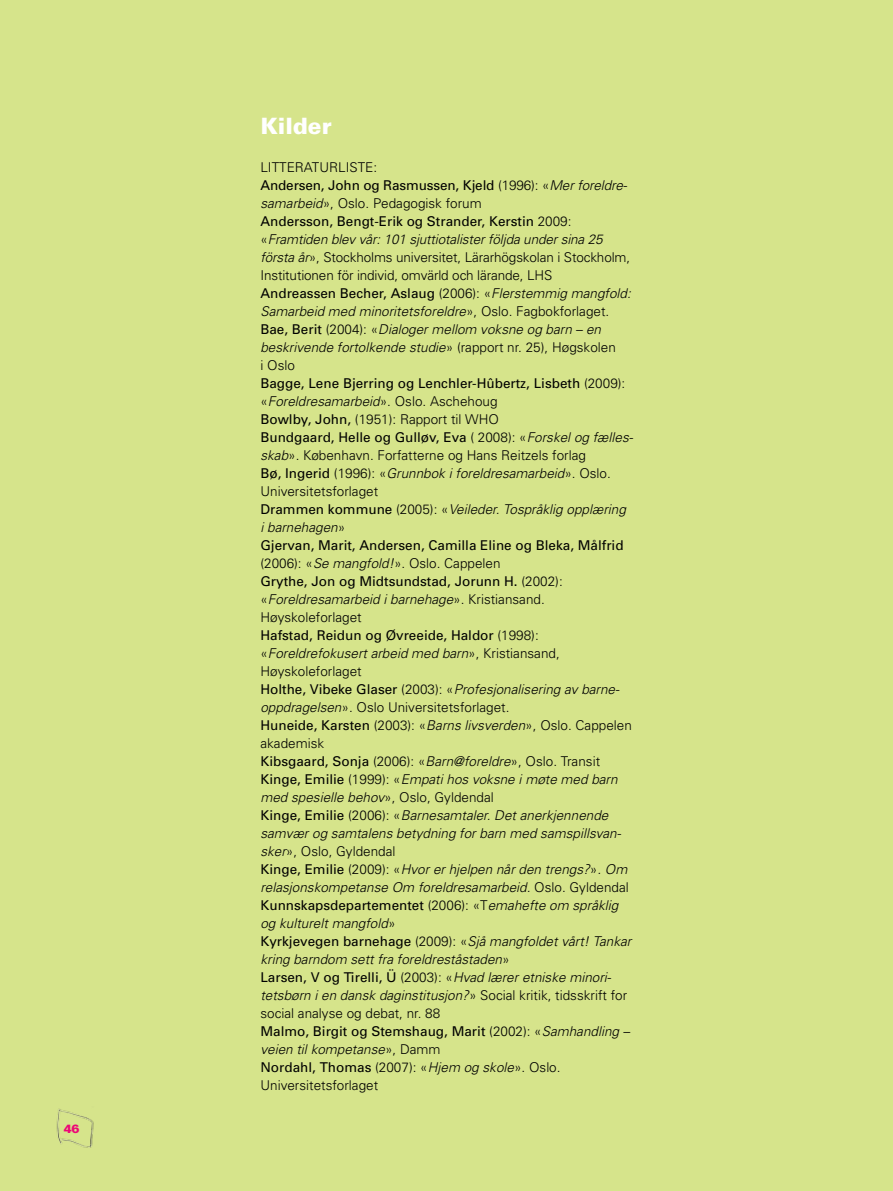
<style>
.page{position:relative;width:893px;height:1191px;background:#d6e48b}
.page>*{position:absolute;margin:0;border:0;box-sizing:border-box;transform-origin:0 0}
.t1{font:900 22.5px "Univers";color:#fff}
.t2{font:italic 300 13.5px/18px "Univers";color:#000}
.t3{font:300 13.5px "Univers";color:#000}
.t4{font:900 12px "Univers";color:#ed0677}
.s1{font-style:normal}
.s2{font-weight:400;font-style:normal}
</style>
<div class="page">
<img style="left:56px;top:1109px;width:38px;height:39px">
<p class="t4" style="left:64px;top:1121px;width:17px">46</p>
<h1 class="t1" style="left:260px;top:112px;width:73px">Kilder</h1>
<p class="t3" style="left:260px;top:159px;width:16px">Litteraturliste</p>
<p class="t2" style="left:260px;top:158px;width:374px;text-indent:113px"><span class="s1">:<br></span><span class="s2">Andersen, John og Rasmussen, Kjeld</span> <span class="s1">(1996): «</span>Mer foreldre&shy;samarbeid<span class="s1">», Oslo. Pedagogisk forum<br></span><span class="s2">Andersson, Bengt-Erik og Strander, Kerstin</span> <span class="s1">2009: «</span>Framtiden blev vår: 101 sjuttiotalister följda under sina 25 första år<span class="s1">», Stockholms universitet, Lärarhögskolan i Stockholm, Institutionen för individ, omvärld och lärande, LHS<br></span><span class="s2">Andreassen Becher, Aslaug</span> <span class="s1">(2006): «</span>Flerstemmig mangfold:<br>Samarbeid med minoritetsforeldre<span class="s1">», Oslo. Fagbokforlaget.<br></span><span class="s2">Bae, Berit</span> <span class="s1">(2004): «</span>Dialoger mellom voksne og barn – en beskrivende fortolkende studie<span class="s1">» (rapport nr. 25), Høgskolen<br>i Oslo<br></span><span class="s2">Bagge, Lene Bjerring og Lenchler-Hûbertz, Lisbeth</span> <span class="s1">(2009): «</span>Foreldresamarbeid<span class="s1">». Oslo. Aschehoug<br></span><span class="s2">Bowlby, John,</span> <span class="s1">(1951): Rapport til WHO<br></span><span class="s2">Bundgaard, Helle og G ulløv, Eva</span> <span class="s1">( 2008): «</span>Forskel og fælles&shy;skab<span class="s1">». København. Forfatterne og Hans Reitzels forlag<br></span><span class="s2">Bø, I ngerid</span> <span class="s1">(1996): «</span>Grunnbok i foreldresamarbeid<span class="s1">». Oslo.<br>Universitetsforlaget<br></span><span class="s2">Drammen kommune</span> <span class="s1">(2005): «</span>Veileder. Tospråklig opplæring<br>i barnehagen<span class="s1">»<br></span><span class="s2">Gjervan, Marit, Andersen, Camilla Eline og Bleka, Målfrid </span><span class="s1">(2006): «</span>Se mangfold!<span class="s1">». Oslo. Cappelen<br></span><span class="s2">G rythe, Jon og M idtsundstad, Jorunn H.</span> <span class="s1">(2002): «</span>Foreldresamarbeid i barnehage<span class="s1">». Kristiansand.<br>Høyskoleforlaget<br></span><span class="s2">Hafstad, Reidun og Øvreeide, Haldor</span> <span class="s1">(1998): «</span>Foreldrefokusert arbeid med barn<span class="s1">», Kristiansand, Høyskoleforlaget<br></span><span class="s2">Holthe, Vibeke G laser</span> <span class="s1">(2003): «</span>Profesjonalisering av barne&shy;oppdragelsen<span class="s1">». Oslo Universitetsforlaget.<br></span><span class="s2">Huneide, Karsten</span> <span class="s1">(2003): «</span>Barns livsverden<span class="s1">», Oslo. Cappelen akademisk<br></span><span class="s2">Kibsgaard, Sonja</span> <span class="s1">(2006): «</span>Barn@foreldre<span class="s1">», Oslo. Transit </span><span class="s2">Kinge, Emilie</span> <span class="s1">(1999): «</span>Empati hos voksne i møte med barn med spesielle behov<span class="s1">», Oslo, Gyldendal<br></span><span class="s2">Kinge, Emilie</span> <span class="s1">(2006): «</span>Barnesamtaler. Det anerkjennende samvær og samtalens betydning for barn med samspillsvan&shy;sker<span class="s1">», Oslo, Gyldendal<br></span><span class="s2">Kinge, Emilie</span> <span class="s1">(2009): «</span>Hvor er hjelpen når den trengs?<span class="s1">»</span>. Om relasjonskompetanse Om foreldresamarbeid. <span class="s1">Oslo. Gyldendal </span><span class="s2">Kunnskapsdepartementet</span> <span class="s1">(2006): «T</span>emahefte om språklig og kulturelt mangfold<span class="s1">»<br></span><span class="s2">Kyrkjevegen barnehage</span> <span class="s1">(2009): «</span>Sjå mangfoldet vårt! Tankar kring barndom sett fra foreldreståstaden<span class="s1">»<br></span><span class="s2">Larsen, V og Tirelli, Ü</span> <span class="s1">(2003): «</span>Hvad lærer etniske minori&shy;tetsbørn i en dansk daginstitusjon?<span class="s1">» Social kritik, tidsskrift for social analyse og debat, nr. 88<br></span><span class="s2">M almo, Birgit og Stemshaug, M arit</span> <span class="s1">(2002): «</span>Samhandling – veien til kompetanse<span class="s1">», Damm<br></span><span class="s2">Nordahl, Thomas</span> <span class="s1">(2007): «</span>Hjem og skole<span class="s1">». Oslo.<br>Universitetsforlaget</span></p>
</div>
